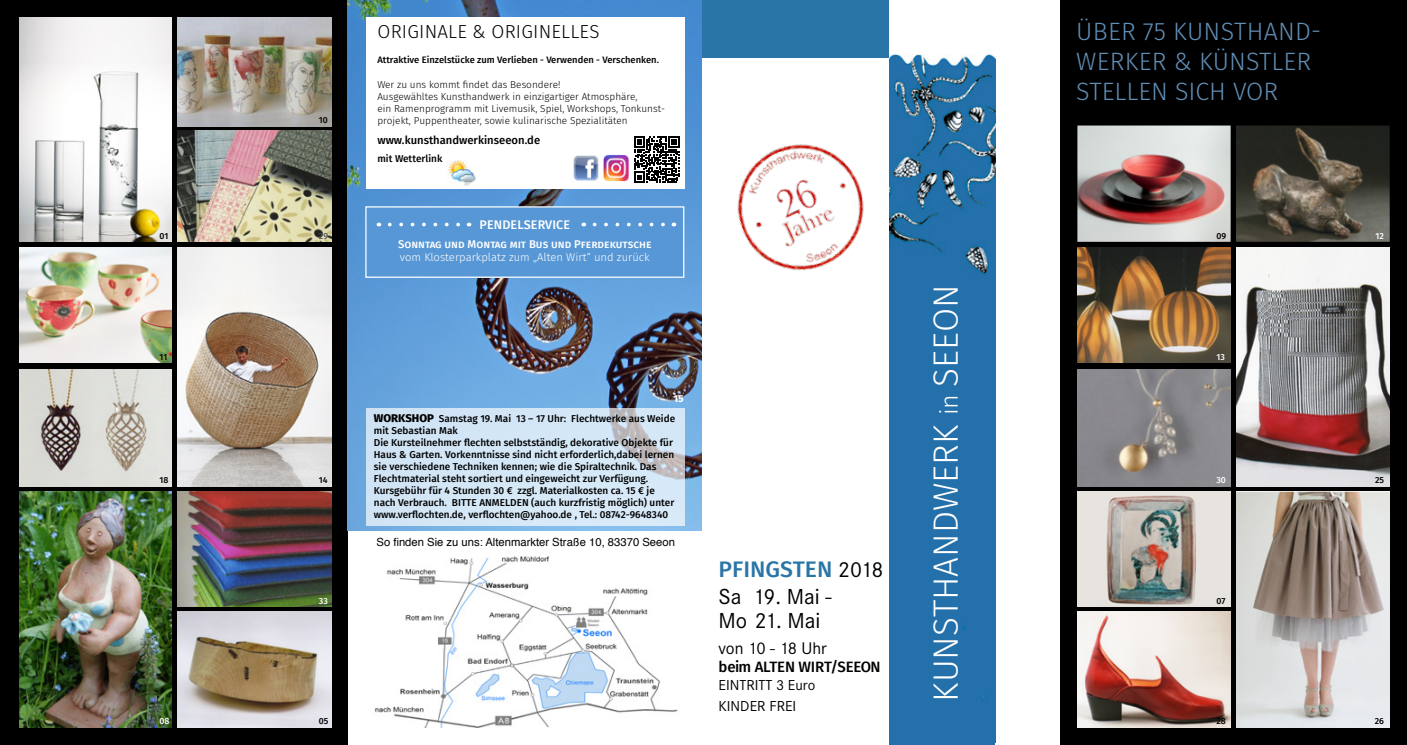
<style>
.page{position:relative;width:1407px;height:745px;background:#fff}
.page>*{position:absolute;margin:0;border:0;box-sizing:border-box;transform-origin:0 0}
.t1{font:300 35px "Fira Sans";color:#fff}
.t2{font:300 25px/30px "Fira Sans";color:#618eb5}
.t3{font:22.5px/23.5px "Corporate S";color:#000}
.t4{font:500 22.5px "Fira Sans";color:#2a75a7}
.t5{font:300 18.75px "Fira Sans";letter-spacing:.01em;color:#000}
.t6{font:17.5px "Corporate S";letter-spacing:-.005em;color:#000}
.t7{font:15px/21px "Corporate S";color:#000}
.t8{font:500 15px "Fira Sans";letter-spacing:-.01em;color:#000}
.t9{font:500 12.5px "Fira Sans";letter-spacing:.01em;color:#fff}
.t10{font:11.25px "Helvetica";color:#000}
.t11{font:300 11.25px "Fira Sans";color:#fff}
.t12{font:500 11.25px "Fira Sans";color:#fff}
.t13{font:500 11.25px "Fira Sans";color:#000}
.t14{font:500 10px/12px "Fira Sans";color:#000}
.t15{font:300 10px/12px "Fira Sans";color:#000}
.t16{font:800 10px "Fira Sans";color:#fff}
.t17{font:500 9.38px "Fira Sans";color:#000}
.t18{font:500 8.75px "Fira Sans";color:#000}
.t19{font:500 8.75px "Fira Sans";color:#fff}
.t20{font:500 8.75px "Fira Sans";color:#555454}
.s1{font-size:25px}
.s2{font-weight:800;font-size:11.25px}
.s3{font-family:"Corporate S";font-weight:400;color:#000}
</style>
<div class="page">
<img style="left:889px;top:54px;width:106px;height:690px">
<div style="left:702px;top:0;width:186px;height:57px;background:#2a75a7"></div>
<div style="left:1060px;top:0;width:347px;height:744px;background:#000"></div>
<img style="left:1077px;top:611px;width:153px;height:115px">
<img style="left:1077px;top:491px;width:153px;height:115px">
<img style="left:1236px;top:491px;width:153px;height:236px">
<img style="left:1077px;top:369px;width:153px;height:117px">
<img style="left:1077px;top:247px;width:153px;height:116px">
<img style="left:1077px;top:125px;width:153px;height:117px">
<img style="left:1236px;top:125px;width:153px;height:117px">
<img style="left:1236px;top:247px;width:153px;height:239px">
<div style="left:0;top:0;width:347px;height:744px;background:#000"></div>
<img style="left:177px;top:491px;width:154px;height:115px">
<img style="left:19px;top:247px;width:153px;height:116px">
<img style="left:19px;top:369px;width:153px;height:116px">
<img style="left:177px;top:611px;width:154px;height:115px">
<img style="left:177px;top:247px;width:154px;height:239px">
<img style="left:177px;top:18px;width:154px;height:108px">
<img style="left:347px;top:0;width:355px;height:530px">
<div style="left:366px;top:17px;width:319px;height:172px;background:#fff"></div>
<img style="left:571px;top:155px;width:28px;height:26px">
<img style="left:603px;top:154px;width:26px;height:28px">
<img style="left:374px;top:556px;width:304px;height:171px">
<div style="left:366px;top:207px;width:318px;height:70px;background:#5797d5"></div>
<div style="left:365px;top:206px;width:319px;height:72px;border:1px solid #fff"></div>
<img style="left:19px;top:491px;width:153px;height:236px">
<svg style="left:366px;top:407px;width:319px;height:118px;background:#d1e3f2"></svg>
<img style="left:448px;top:161px;width:28px;height:24px">
<img style="left:737px;top:144px;width:127px;height:127px">
<svg style="left:634px;top:137px;width:45px;height:45px"></svg>
<img style="left:177px;top:130px;width:154px;height:112px">
<svg style="left:594px;top:222px;width:80px;height:4px"></svg>
<svg style="left:390px;top:222px;width:79px;height:4px"></svg>
<img style="left:19px;top:18px;width:153px;height:224px">
<p class="t18" style="left:319px;top:113px;width:10px">10</p>
<h3 class="t5" style="left:377px;top:18px;width:223px">ORIGINALE &amp; ORIGINELLES</h3>
<p class="t17" style="left:377px;top:52px;width:283px">Attraktive Einzelstücke zum Verlieben - Verwenden - Verschenken.</p>
<p class="t15" style="left:377px;top:79px;width:289px">Wer zu uns kommt findet das Besondere!<br>Ausgewähltes Kunsthandwerk in einzigartiger Atmosphäre,<br>ein Ramenprogramm mit Livemusik, Spiel, Workshops, Tonkunst&shy;projekt, Puppentheater, sowie kulinarische Spezialitäten</p>
<p class="t13" style="left:377px;top:131px;width:164px">www.kunsthandwerkinseeon.de</p>
<p class="t14" style="left:377px;top:152px;width:66px">mit Wetterlink</p>
<h2 class="t2" style="left:1076px;top:16px;width:247px">ÜBER 75 KUNSTHAND-<br>WERKER &amp; KÜNSTLER<br>STELLEN SICH VOR</h2>
<p class="t9" style="left:479px;top:215px;width:92px">PENDELSERVICE</p>
<p class="t12" style="left:398px;top:235px;width:255px">Sonntag und Montag mit Bus und Pferdekutsche</p>
<p class="t11" style="left:400px;top:249px;width:251px">vom Klosterparkplatz zum „Alten Wirt“ und zurück</p>
<p class="t18" style="left:159px;top:228px;width:10px">12</p>
<p class="t18" style="left:1216px;top:228px;width:11px">09</p>
<p class="t18" style="left:159px;top:228px;width:10px">01</p>
<p class="t20" style="left:319px;top:228px;width:11px">29</p>
<p class="t19" style="left:1375px;top:228px;width:10px">12</p>
<h1 class="t1" style="left:921px;top:701px;width:418px;rotate:-90deg">KUNSTHANDWERK <span class="s1">in</span> SEEON</h1>
<p class="t18" style="left:159px;top:349px;width:9px">11</p>
<p class="t19" style="left:1216px;top:349px;width:10px">13</p>
<p class="t16" style="left:673px;top:389px;width:12px">15</p>
<p class="t14" style="left:374px;top:412px;width:303px"><span class="s2">WORKSHOP</span> Samstag 19. Mai 13 – 17 Uhr: Flechtwerke aus Weide mit Sebastian Mak<br>Die Kursteilnehmer flechten selbstständig, dekorative Objekte für Haus &amp; Garten. Vorkenntnisse sind nicht erforderlich,dabei lernen sie verschiedene Techniken kennen; wie die Spiraltechnik. Das Flechtmaterial steht sortiert und eingeweicht zur Verfügung.<br>Kursgebühr für 4 Stunden 30 € zzgl. Materialkosten ca. 15 € je nach Verbrauch. BITTE ANMELDEN (auch kurzfristig möglich) unter www.verflochten.de, verflochten@yahoo.de , Tel.: 08742-9648340</p>
<p class="t18" style="left:319px;top:472px;width:10px">14</p>
<p class="t18" style="left:1375px;top:472px;width:10px">25</p>
<p class="t18" style="left:159px;top:472px;width:10px">18</p>
<p class="t19" style="left:1216px;top:472px;width:11px">30</p>
<p class="t10" style="left:376px;top:533px;width:300px">So finden Sie zu uns: Altenmarkter Straße 10, 83370 Seeon</p>
<h3 class="t4" style="left:718px;top:551px;width:166px">PFINGSTEN <span class="s3">2018</span></h3>
<h3 class="t3" style="left:718px;top:584px;width:115px">Sa 19. Mai -<br>Mo 21. Mai</h3>
<h3 class="t6" style="left:718px;top:637px;width:110px">von 10 - 18 Uhr</h3>
<h3 class="t8" style="left:718px;top:654px;width:163px">beim ALTEN WIRT/SEEON</h3>
<h3 class="t7" style="left:718px;top:674px;width:98px">EINTRITT 3 Euro<br>KINDER FREI</h3>
<p class="t19" style="left:319px;top:593px;width:10px">33</p>
<p class="t18" style="left:1216px;top:593px;width:11px">07</p>
<p class="t19" style="left:159px;top:713px;width:11px">08</p>
<p class="t18" style="left:319px;top:713px;width:11px">05</p>
<p class="t18" style="left:1216px;top:713px;width:11px">28</p>
<p class="t18" style="left:1375px;top:713px;width:11px">26</p>
</div>
